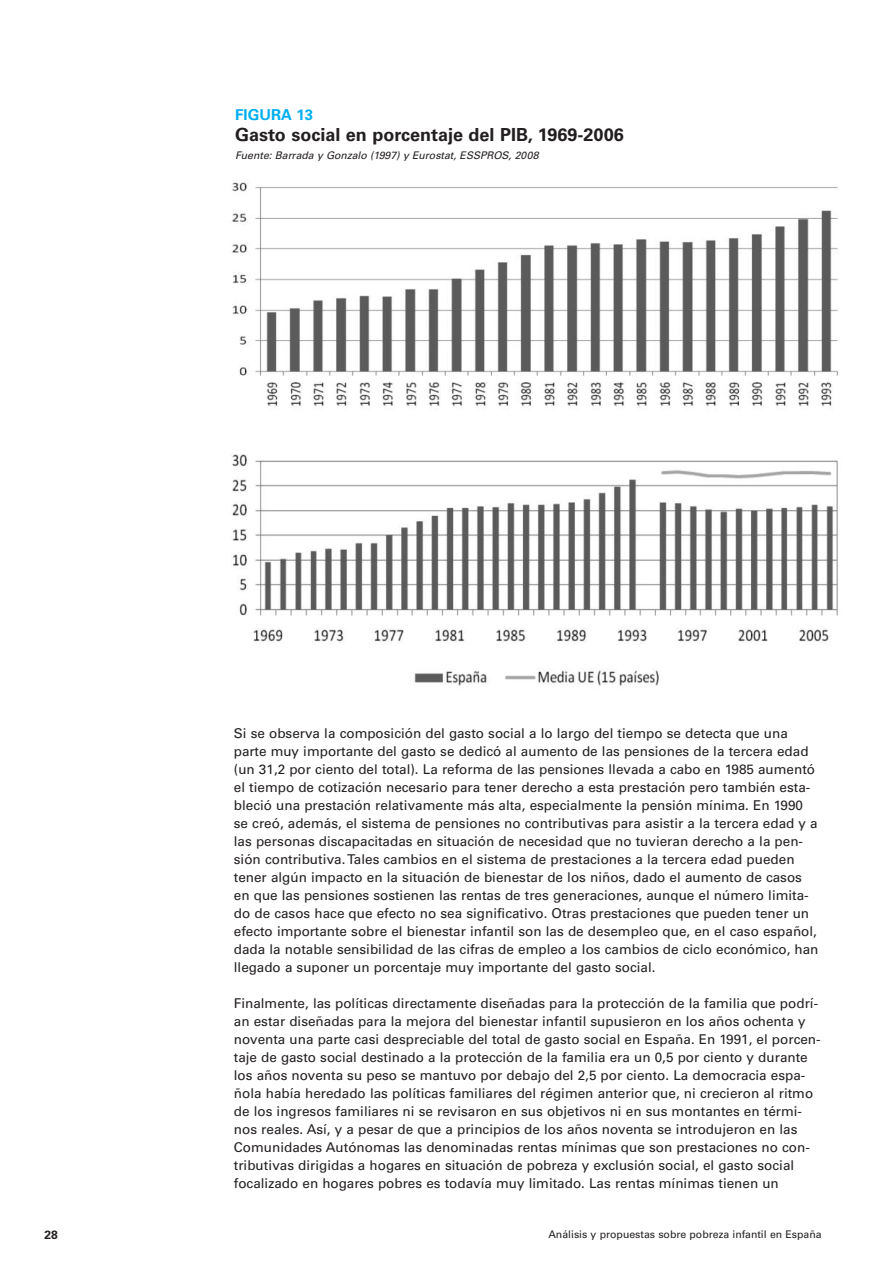
<style>
.page{position:relative;width:893px;height:1263px;background:#fff}
.page>*{position:absolute;margin:0;border:0;box-sizing:border-box;transform-origin:0 0}
.t1{font:700 18px "Univers";color:#231f20}
.t2{font:700 15px "Univers";color:#00aeef}
.t3{font:13.5px/18px "Univers";color:#231f20}
.t4{font:700 12px "Univers";color:#231f20}
.t5{font:italic 10.5px "Univers";color:#231f20}
.t6{font:10.5px "Univers";color:#231f20}
</style>
<div class="page">
<img style="left:232px;top:181px;width:606px;height:226px">
<img style="left:232px;top:454px;width:606px;height:232px">
<p class="t2" style="left:235px;top:109px;width:79px">FIGURA 13</p>
<h1 class="t1" style="left:235px;top:128px;width:390px">Gasto social en porcentaje del PIB, 1969-2006</h1>
<p class="t5" style="left:235px;top:151px;width:305px">Fuente: Barrada y Gonzalo (1997) y Eurostat, ESSPROS, 2008</p>
<p class="t3" style="left:234px;top:725px;width:586px">Si se observa la composición del gasto social a lo largo del tiempo se detecta que una parte muy importante del gasto se dedicó al aumento de las pensiones de la tercera edad (un 31,2 por ciento del total). La reforma de las pensiones llevada a cabo en 1985 aumentó el tiempo de cotización necesario para tener derecho a esta prestación pero también esta&shy;bleció una prestación relativamente más alta, especialmente la pensión mínima. En 1990 se creó, además, el sistema de pensiones no contributivas para asistir a la tercera edad y a las personas discapacitadas en situación de necesidad que no tuvieran derecho a la pen&shy;sión contributiva.Tales cambios en el sistema de prestaciones a la tercera edad pueden tener algún impacto en la situación de bienestar de los niños, dado el aumento de casos en que las pensiones sostienen las rentas de tres generaciones, aunque el número limita&shy;do de casos hace que efecto no sea significativo. Otras prestaciones que pueden tener un efecto importante sobre el bienestar infantil son las de desempleo que, en el caso español, dada la notable sensibilidad de las cifras de empleo a los cambios de ciclo económico, han llegado a suponer un porcentaje muy importante del gasto social.</p>
<p class="t3" style="left:234px;top:995px;width:588px">Finalmente, las políticas directamente diseñadas para la protección de la familia que podrí&shy;an estar diseñadas para la mejora del bienestar infantil supusieron en los años ochenta y noventa una parte casi despreciable del total de gasto social en España. En 1991, el porcen&shy;taje de gasto social destinado a la protección de la familia era un 0,5 por ciento y durante los años noventa su peso se mantuvo por debajo del 2,5 por ciento. La democracia espa&shy;ñola había heredado las políticas familiares del régimen anterior que, ni crecieron al ritmo de los ingresos familiares ni se revisaron en sus objetivos ni en sus montantes en térmi&shy;nos reales. Así, y a pesar de que a principios de los años noventa se introdujeron en las Comunidades Autónomas las denominadas rentas mínimas que son prestaciones no con&shy;tributivas dirigidas a hogares en situación de pobreza y exclusión social, el gasto social focalizado en hogares pobres es todavía muy limitado. Las rentas mínimas tienen un</p>
<p class="t4" style="left:44px;top:1231px;width:15px">28</p>
<p class="t6" style="left:548px;top:1231px;width:275px">Análisis y propuestas sobre pobreza infantil en España</p>
</div>
